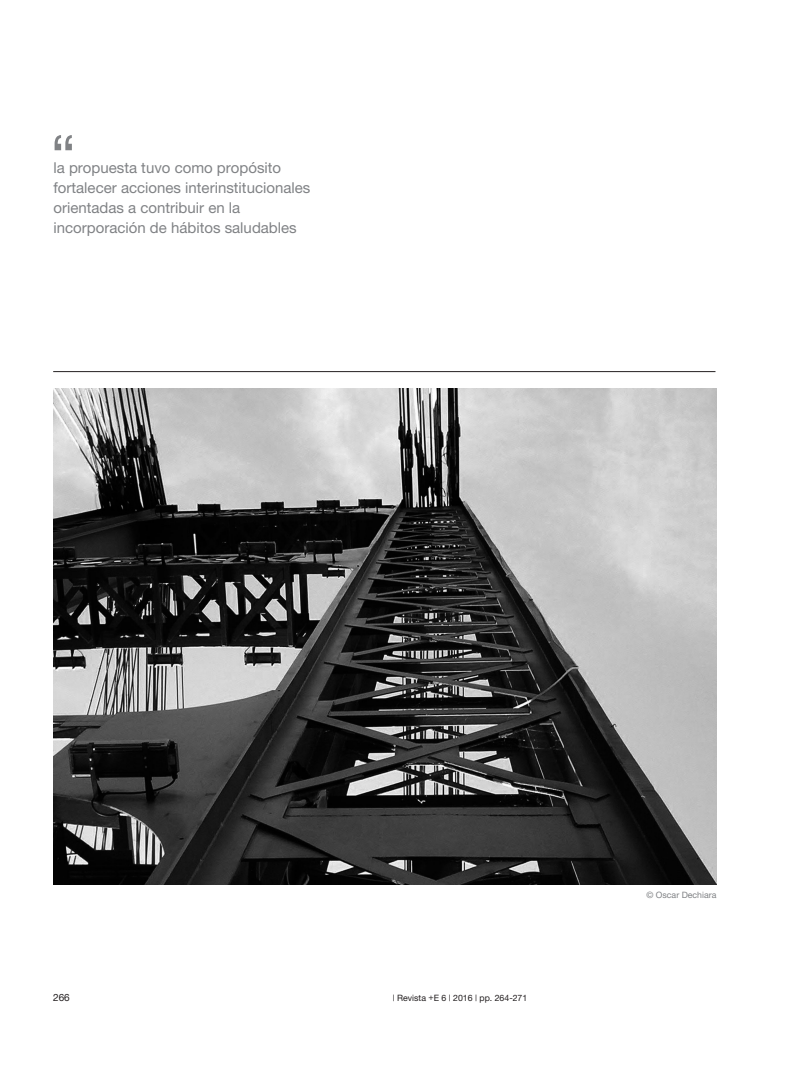
<style>
.page{position:relative;width:798px;height:1081px;background:#fff}
.page>*{position:absolute;margin:0;border:0;box-sizing:border-box;transform-origin:0 0}
.t1{font:58.75px "Helvetica Neue";color:#808285}
.t2{font:15px/20px "Helvetica Neue";color:#808285}
.t3{font:10px "Helvetica Neue";color:#231f20}
.t4{font:8.75px "Helvetica Neue";color:#231f20}
.Notas__E{font:8.75px "Helvetica Neue";color:#808285}
</style>
<div class="page">
<hr style="left:53px;top:371px;width:662px;height:1px;background:#231f20">
<img style="left:53px;top:388px;width:663px;height:496px">
<p class="t1" style="left:51px;top:121px;width:27px">“</p>
<p class="t2" style="left:53px;top:158px;width:258px">la propuesta tuvo como propósito fortalecer acciones interinstitucionales orientadas a contribuir en la incorporación de hábitos saludables</p>
<p class="t3" style="left:53px;top:991px;width:18px">266</p>
<p class="t4" style="left:392px;top:992px;width:136px">| Revista +E 6 | 2016 | pp. 264-271</p>
<p class="Notas__E" style="left:646px;top:889px;width:71px">© Oscar Dechiara</p>
</div>
